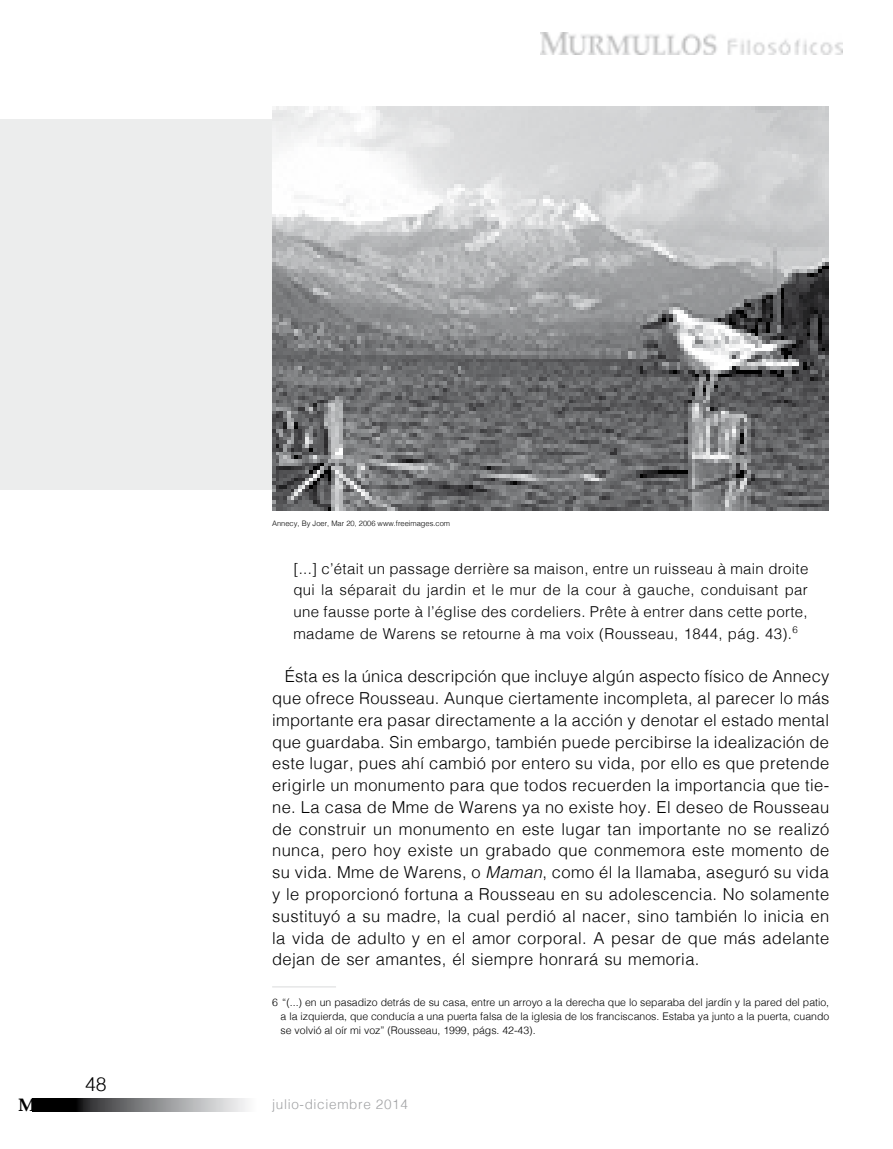
<style>
.page{position:relative;width:893px;height:1149px;background:#fff}
.page>*{position:absolute;margin:0;border:0;box-sizing:border-box;transform-origin:0 0}
.t1{font:300 19.5px "Helvetica";color:#000}
.t2{font:700 18px "Palatino Linotype";color:#000}
.t3{font:300 16.5px/21.8px "Helvetica";letter-spacing:.025em;color:#000;text-align:justify}
.t4{font:300 15px/21.8px "Helvetica";letter-spacing:.025em;color:#000;text-align:justify}
.t5{font:300 13.5px "Helvetica";letter-spacing:.05em;color:#a1a2a4}
.t6{font:300 10.5px/14.2px "Helvetica";color:#000;text-align:justify}
.t7{font:300 7.5px "Helvetica";color:#000}
.s1{font-style:italic}
</style>
<div class="page">
<img style="left:540px;top:32px;width:302px;height:22px">
<svg style="left:33px;top:1098px;width:214px;height:12px;background:#737374"></svg>
<div style="left:0;top:119px;width:272px;height:370px;background:#eceded"></div>
<img style="left:272px;top:106px;width:557px;height:405px">
<hr style="left:272px;top:986px;width:64px;height:1px;background:#d9dadb">
<p class="t7" style="left:272px;top:517px;width:179px">Annecy, By Joer, Mar 20, 2006 www.freeimages.com</p>
<p class="t1" style="left:85px;top:1066px;width:23px">48</p>
<p class="t4" style="left:293px;top:556px;width:516px">[...] c’était un passage derrière sa maison, entre un ruisseau à main droite qui la séparait du jardin et le mur de la cour à gauche, conduisant par une fausse porte à l’église des cordeliers. Prête à entrer dans cette porte, madame de Warens se retourne à ma voix (Rousseau, 1844, pág. 43).<sup>6</sup></p>
<p class="t3" style="left:272px;top:664px;width:559px;text-indent:13px">Ésta es la única descripción que incluye algún aspecto físico de Annecy que ofrece Rousseau. Aunque ciertamente incompleta, al parecer lo más importante era pasar directamente a la acción y denotar el estado mental que guardaba. Sin embargo, también puede percibirse la idealización de este lugar, pues ahí cambió por entero su vida, por ello es que pretende erigirle un monumento para que todos recuerden la importancia que tie&shy;ne. La casa de Mme de Warens ya no existe hoy. El deseo de Rousseau de construir un monumento en este lugar tan importante no se realizó nunca, pero hoy existe un grabado que conmemora este momento de su vida. Mme de Warens, o <span class="s1">Maman</span>, como él la llamaba, aseguró su vida y le proporcionó fortuna a Rousseau en su adolescencia. No solamente sustituyó a su madre, la cual perdió al nacer, sino también lo inicia en la vida de adulto y en el amor corporal. A pesar de que más adelante dejan de ser amantes, él siempre honrará su memoria.</p>
<p class="t6" style="left:281px;top:993px;width:550px;text-indent:-9px">6 “(...) en un pasadizo detrás de su casa, entre un arroyo a la derecha que lo separaba del jardín y la pared del patio, a la izquierda, que conducía a una puerta falsa de la iglesia de los franciscanos. Estaba ya junto a la puerta, cuando se volvió al oír mi voz” (Rousseau, 1999, págs. 42-43).</p>
<p class="t2" style="left:18px;top:1091px;width:19px">M</p>
<p class="t5" style="left:272px;top:1092px;width:137px">julio-diciembre 2014</p>
</div>
